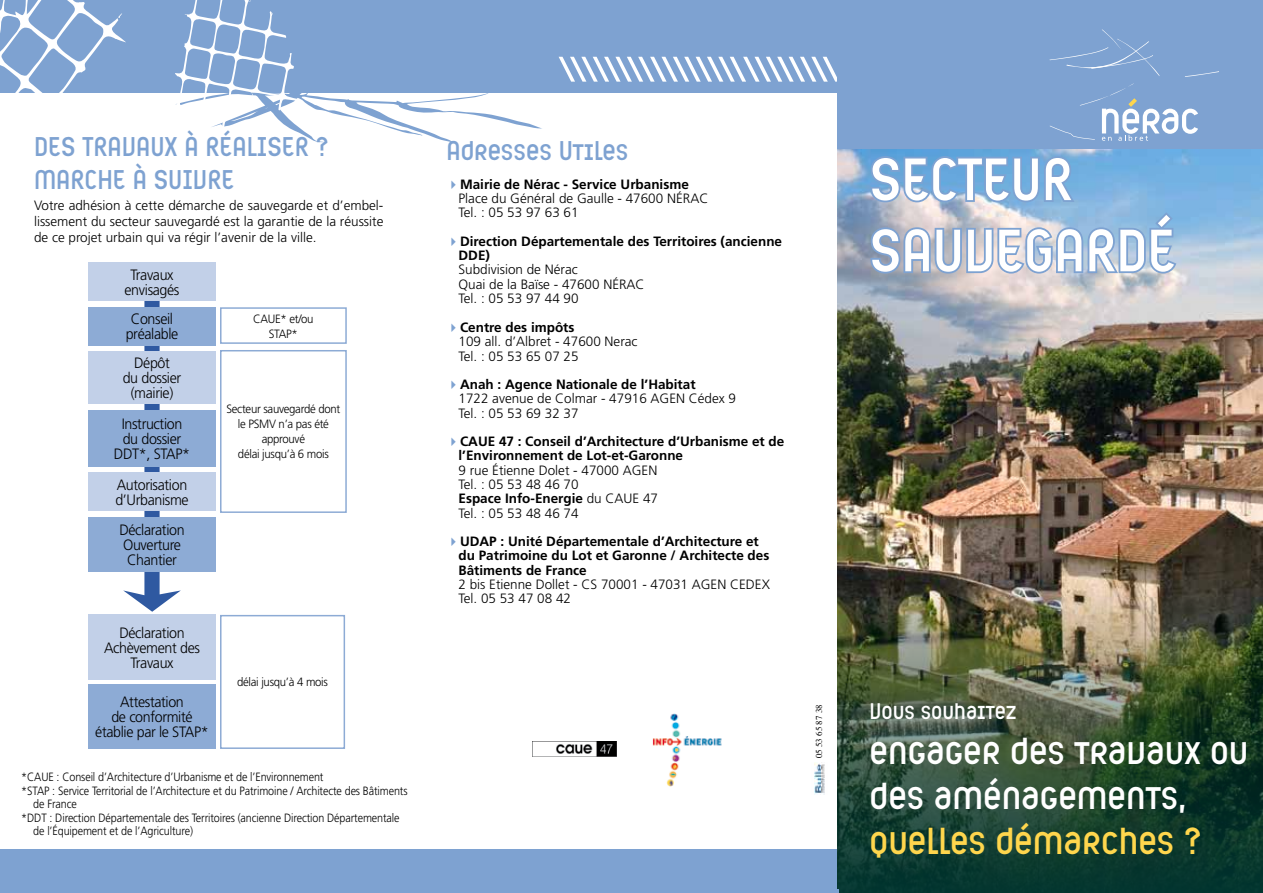
<style>
.page{position:relative;width:1263px;height:893px;background:#fff}
.page>*{position:absolute;margin:0;border:0;box-sizing:border-box;transform-origin:0 0}
.t1{font:59.25px/71.2px "Ambule BT";color:#fff}
.t2{font:37.5px/45px "Ambule BT";color:#fff}
.t3{font:37.5px "Ambule BT";color:#ffd64d}
.t4{font:27px/32.4px "Ambule BT";color:#7ea2d1}
.t5{font:22.5px "Ambule BT";color:#fff}
.t6{font:300 15px/15px "Frutiger";letter-spacing:-.025em;color:#000;text-align:center;scale:.95 1}
.t7{font:300 13.5px/14.2px "Frutiger";color:#000}
.t8{font:700 13.5px/14.2px "Frutiger";color:#000}
.t9{font:300 12px "Frutiger";letter-spacing:-.01em;color:#000;scale:.9 1}
.t10{font:300 12px/15px "Frutiger";letter-spacing:-.01em;color:#000;text-align:center;scale:.95 1}
.t11{font:9px "Times";color:#000}
.s1{color:#7ea2d1}
.s2{font-weight:700}
</style>
<div class="page">
<svg style="left:299px;top:93px;width:243px;height:50px"></svg>
<div style="left:0;top:0;width:839px;height:93px;background:#7ea2d1"></div>
<div style="left:0;top:850px;width:837px;height:43px;background:#7ea2d1"></div>
<svg style="left:175px;top:0;width:124px;height:133px"></svg>
<svg style="left:0;top:0;width:126px;height:93px"></svg>
<svg style="left:559px;top:57px;width:278px;height:25px"></svg>
<img style="left:838px;top:148px;width:425px;height:444px">
<div style="left:838px;top:0;width:425px;height:148px;background:#7ea2d1"></div>
<img style="left:838px;top:592px;width:425px;height:301px">
<svg style="left:123px;top:301px;width:58px;height:311px"></svg>
<svg style="left:869px;top:154px;width:310px;height:122px;background:#94b4d6"></svg>
<hr style="left:0;top:890px;width:839px;height:3px;background:#7ea2d1">
<svg style="left:1049px;top:30px;width:110px;height:46px"></svg>
<svg style="left:1050px;top:84px;width:148px;height:57px"></svg>
<svg style="left:1185px;top:71px;width:34px;height:6px"></svg>
<div style="left:88px;top:262px;width:128px;height:39px;background:#c2d0e8"></div>
<div style="left:88px;top:307px;width:128px;height:39px;background:#8dabd5"></div>
<div style="left:220px;top:307px;width:127px;height:37px;border:2px solid #8dabd5"></div>
<div style="left:220px;top:350px;width:127px;height:163px;border:2px solid #8dabd5"></div>
<div style="left:220px;top:615px;width:125px;height:134px;border:2px solid #8dabd5"></div>
<div style="left:88px;top:351px;width:128px;height:53px;background:#c2d0e8"></div>
<div style="left:88px;top:410px;width:128px;height:56px;background:#8dabd5"></div>
<div style="left:88px;top:472px;width:128px;height:39px;background:#c2d0e8"></div>
<div style="left:88px;top:517px;width:128px;height:55px;background:#8dabd5"></div>
<div style="left:88px;top:615px;width:128px;height:65px;background:#c2d0e8"></div>
<div style="left:88px;top:684px;width:128px;height:65px;background:#8dabd5"></div>
<img style="left:556px;top:742px;width:61px;height:14px">
<img style="left:653px;top:713px;width:69px;height:73px">
<img style="left:814px;top:762px;width:11px;height:33px">
<h3 class="t4" style="left:34px;top:130px;width:296px">DES TRAVAUX À RÉALISER ?<br>MARCHE À SUIVRE</h3>
<p class="t7" style="left:34px;top:197px;width:351px;line-height:16.2px;text-align:justify">Votre adhésion à cette démarche de sauvegarde et d’embel&shy;lissement du secteur sauvegardé est la garantie de la réussite de ce projet urbain qui va régir l’avenir de la ville.</p>
<p class="t6" style="left:125px;top:267px;width:59px">Travaux envisagés</p>
<p class="t6" style="left:126px;top:311px;width:57px">Conseil préalable</p>
<p class="t10" style="left:253px;top:311px;width:65px">CAUE* et/ou<br>STAP*</p>
<p class="t6" style="left:123px;top:356px;width:63px">Dépôt<br>du dossier (mairie)</p>
<p class="t6" style="left:114px;top:416px;width:82px">Instruction du dossier<br>DDT*, STAP*</p>
<p class="t6" style="left:115px;top:477px;width:79px;text-align:left">Autorisation d’Urbanisme</p>
<p class="t6" style="left:119px;top:522px;width:70px;text-align:left">Déclaration<br>Ouverture<br>Chantier</p>
<p class="t10" style="left:226px;top:402px;width:121px">Secteur sauvegardé dont le PSMV n’a pas été approuvé<br>délai jusqu’à 6 mois</p>
<p class="t6" style="left:104px;top:625px;width:102px">Déclaration<br>Achèvement des<br>Travaux</p>
<p class="t6" style="left:95px;top:695px;width:121px">Attestation<br>de conformité établie par le STAP*</p>
<p class="t10" style="left:237px;top:675px;width:97px">délai jusqu’à 4 mois</p>
<p class="t9" style="left:21px;top:770px;width:337px">*CAUE : Conseil d’Architecture d’Urbanisme et de l’Environnement</p>
<p class="t9" style="left:21px;top:784px;width:431px">*STAP : Service Territorial de l’Architecture et du Patrimoine / Architecte des Bâtiments</p>
<p class="t9" style="left:33px;top:797px;width:50px">de France</p>
<p class="t9" style="left:21px;top:811px;width:422px">*DDT : Direction Départementale des Territoires (ancienne Direction Départementale</p>
<p class="t9" style="left:33px;top:824px;width:179px">de l’Équipement et de l’Agriculture)</p>
<h3 class="t4" style="left:446px;top:134px;width:183px">Adresses Utiles</h3>
<p class="t7" style="left:458px;top:177px;width:251px;text-indent:-12px"><span class="s1">✔</span><span class="s2">Mairie de Nérac - Service Urbanisme<br></span>Place du Général de Gaulle - 47600 NÉRAC<br>Tel. : 05 53 97 63 61</p>
<p class="t8" style="left:458px;top:234px;width:325px;text-indent:-12px"><span class="s1">✔</span>Direction Départementale des Territoires (ancienne<br>DDE)</p>
<p class="t7" style="left:458px;top:263px;width:188px">Subdivision de Nérac<br>Quai de la Baïse - 47600 NÉRAC<br>Tel. : 05 53 97 44 90</p>
<p class="t7" style="left:458px;top:320px;width:181px;text-indent:-12px"><span class="s1">✔</span><span class="s2">Centre des impôts<br></span>109 all. d’Albret - 47600 Nerac<br>Tel. : 05 53 65 07 25</p>
<p class="t7" style="left:458px;top:377px;width:279px;text-indent:-12px"><span class="s1">✔</span><span class="s2">Anah : Agence Nationale de l’Habitat<br></span>1722 avenue de Colmar - 47916 AGEN Cédex 9<br>Tel. : 05 53 69 32 37</p>
<p class="t8" style="left:458px;top:434px;width:327px;text-indent:-12px"><span class="s1">✔</span>CAUE 47 : Conseil d’Architecture d’Urbanisme et de l’Environnement de Lot-et-Garonne</p>
<p class="t7" style="left:458px;top:463px;width:201px">9 rue Étienne Dolet - 47000 AGEN<br>Tel. : 05 53 48 46 70<br><span class="s2">Espace Info-Energie</span> du CAUE 47<br>Tel. : 05 53 48 46 74</p>
<p class="t8" style="left:458px;top:534px;width:312px;text-indent:-12px"><span class="s1">✔</span>UDAP : Unité Départementale d’Architecture et du Patrimoine du Lot et Garonne / Architecte des<br>Bâtiments de France</p>
<p class="t7" style="left:458px;top:577px;width:313px">2 bis Etienne Dollet - CS 70001 - 47031 AGEN CEDEX<br>Tel. 05 53 47 08 42</p>
<p class="t11" style="left:811px;top:758px;width:55px;rotate:-90deg">05 53 65 87 38</p>
<h1 class="t1" style="left:870px;top:143px;width:308px">SECTEUR<br>SAUVEGARDÉ</h1>
<h3 class="t5" style="left:870px;top:697px;width:149px">Vous souhaitez</h3>
<h2 class="t2" style="left:870px;top:727px;width:380px">engager des travaux ou des aménagements,</h2>
<h2 class="t3" style="left:870px;top:818px;width:333px">quelles démarches ?</h2>
</div>
